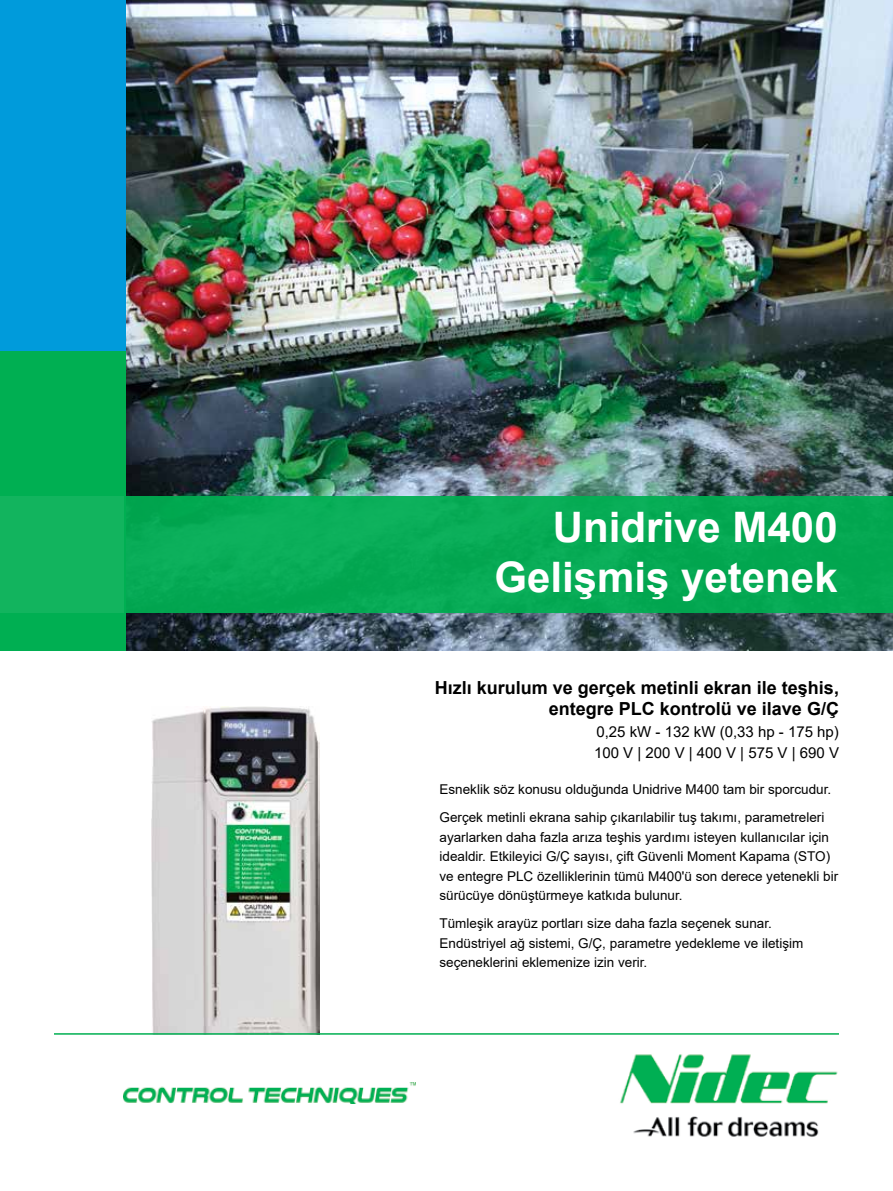
<style>
.page{position:relative;width:893px;height:1191px;background:#fff}
.page>*{position:absolute;margin:0;border:0;box-sizing:border-box;transform-origin:0 0}
.t1{font:700 42px/50.4px "Arial";color:#fff;text-align:right}
.t2{font:700 18px/21.6px "Arial";color:#000;text-align:right}
.t3{font:15px "Arial";color:#000}
._9pt_body_text_70__b{font:13.5px/19.5px "Arial";color:#000}
</style>
<div class="page">
<img style="left:151px;top:706px;width:168px;height:327px">
<img style="left:125px;top:0;width:768px;height:651px">
<div style="left:0;top:0;width:125px;height:651px;background:#009bdb"></div>
<div style="left:0;top:352px;width:125px;height:299px;background:#00af52"></div>
<div style="left:0;top:496px;width:893px;height:117px;background:#07ab56"></div>
<hr style="left:54px;top:1033px;width:785px;height:1px;background:#00af52">
<img style="left:123px;top:1082px;width:293px;height:21px">
<img style="left:620px;top:1054px;width:218px;height:83px">
<p class="t1" style="left:494px;top:502px;width:345px">Unidrive M400<br>Gelişmiş yetenek</p>
<p class="t2" style="left:435px;top:676px;width:406px">Hızlı kurulum ve gerçek metinli ekran ile teşhis, entegre PLC kontrolü ve ilave G/Ç</p>
<p class="t3" style="left:596px;top:721px;width:244px">0,25 kW - 132 kW (0,33 hp - 175 hp)</p>
<p class="t3" style="left:594px;top:742px;width:246px">100 V | 200 V | 400 V | 575 V | 690 V</p>
<p class="_9pt_body_text_70__b" style="left:439px;top:779px;width:393px">Esneklik söz konusu olduğunda Unidrive M400 tam bir sporcudur.</p>
<p class="_9pt_body_text_70__b" style="left:439px;top:807px;width:400px">Gerçek metinli ekrana sahip çıkarılabilir tuş takımı, parametreleri ayarlarken daha fazla arıza teşhis yardımı isteyen kullanıcılar için idealdir. Etkileyici G/Ç sayısı, çift Güvenli Moment Kapama (STO) ve entegre PLC özelliklerinin tümü M400'ü son derece yetenekli bir sürücüye dönüştürmeye katkıda bulunur.</p>
<p class="_9pt_body_text_70__b" style="left:439px;top:913px;width:365px">Tümleşik arayüz portları size daha fazla seçenek sunar.<br>Endüstriyel ağ sistemi, G/Ç, parametre yedekleme ve iletişim seçeneklerini eklemenize izin verir.</p>
</div>
